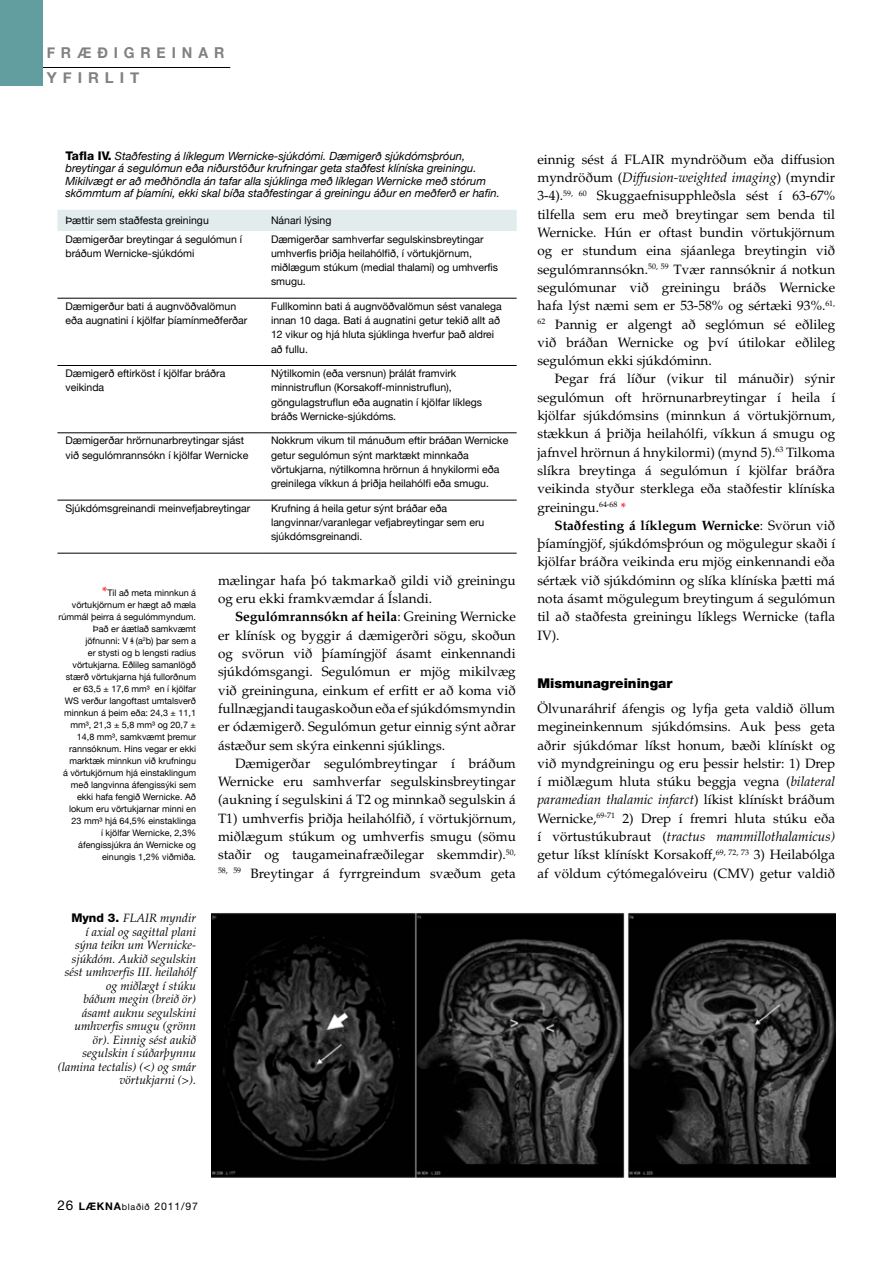
<style>
.page{position:relative;width:893px;height:1263px;background:#fff}
.page>*{position:absolute;margin:0;border:0;box-sizing:border-box;transform-origin:0 0}
.t1{font:700 15px/25.5px "Helvetica Neue";letter-spacing:.41em;color:#818181;scale:.95 1}
.t2{font:13.5px/18.3px "Palatino";color:#000;text-align:justify}
.t3{font:900 13.5px "Helvetica Neue";color:#000}
.t4{font:italic 12px/13.5px "Palatino";color:#000;text-align:right}
.t5{font:italic 11.25px/12.5px "Helvetica Neue";color:#000}
.t6{font:10.5px/14.2px "Helvetica Neue";color:#000}
.t7{font:10.5px "Helvetica Neue";letter-spacing:.075em;color:#000}
.t8{font:9px/12px "Helvetica Neue";color:#000;text-align:right}
.t9{font:5.25px "Helvetica Neue";color:#000}
.s1{font-weight:800;font-style:normal;font-size:12px}
.s2{font-family:"Palatino";font-size:13.5px;color:#f00}
.s3{font-family:"Helvetica Neue";font-weight:800;font-style:normal}
.s4{font-weight:700}
.s5{font-style:italic}
.s6{color:#f00}
.s7{font-size:13.5px}
.s8{font-size:9px}
</style>
<div class="page">
<div style="left:57px;top:210px;width:460px;height:21px;background:#e3eced"></div>
<hr style="left:57px;top:298px;width:206px;height:1px;background:#000">
<hr style="left:263px;top:298px;width:254px;height:1px;background:#000">
<hr style="left:57px;top:365px;width:206px;height:1px;background:#000">
<hr style="left:263px;top:365px;width:254px;height:1px;background:#000">
<hr style="left:57px;top:433px;width:206px;height:1px;background:#000">
<hr style="left:263px;top:433px;width:254px;height:1px;background:#000">
<hr style="left:57px;top:500px;width:206px;height:1px;background:#000">
<hr style="left:263px;top:500px;width:254px;height:1px;background:#000">
<hr style="left:57px;top:553px;width:206px;height:1px;background:#000">
<hr style="left:263px;top:553px;width:254px;height:1px;background:#000">
<img style="left:211px;top:913px;width:625px;height:265px">
<hr style="left:0;top:67px;width:230px;height:1px;background:#000">
<div style="left:0;top:0;width:43px;height:85px;background:#629e9f"></div>
<p class="t1" style="left:47px;top:39px;width:188px">FRÆÐI GREI NAR<br>YFI RLI T</p>
<p class="t5" style="left:66px;top:150px;width:436px"><span class="s1">Tafla IV.</span> Staðfesting á líklegum Wernicke-sjúkdómi. Dæmigerð sjúkdómsþróun, breytingar á segulómun eða niðurstöður krufningar geta staðfest klíníska greiningu.<br>Mikilvægt er að meðhöndla án tafar alla sjúklinga með líklegan Wernicke með stórum skömmtum af þíamíni, ekki skal bíða staðfestingar á greiningu áður en meðferð er hafin.</p>
<p class="t6" style="left:66px;top:213px;width:145px">Þættir sem staðfesta greiningu</p>
<p class="t6" style="left:271px;top:213px;width:62px">Nánari lýsing</p>
<p class="t6" style="left:66px;top:232px;width:178px">Dæmigerðar breytingar á segulómun í bráðum Wernicke-sjúkdómi</p>
<p class="t6" style="left:271px;top:232px;width:229px">Dæmigerðar samhverfar segulskinsbreytingar umhverfis þriðja heilahólfið, í vörtukjörnum, miðlægum stúkum (medial thalami) og umhverfis smugu.</p>
<p class="t6" style="left:66px;top:299px;width:183px">Dæmigerður bati á augnvöðvalömun eða augnatini í kjölfar þíamínmeðferðar</p>
<p class="t6" style="left:271px;top:299px;width:232px">Fullkominn bati á augnvöðvalömun sést vanalega innan 10 daga. Bati á augnatini getur tekið allt að 12 vikur og hjá hluta sjúklinga hverfur það aldrei að fullu.</p>
<p class="t6" style="left:66px;top:366px;width:161px">Dæmigerð eftirköst í kjölfar bráðra veikinda</p>
<p class="t6" style="left:271px;top:366px;width:213px">Nýtilkomin (eða versnun) þrálát framvirk minnistruflun (Korsakoff-minnistruflun), göngulagstruflun eða augnatin í kjölfar líklegs bráðs Wernicke-sjúkdóms.</p>
<p class="t6" style="left:66px;top:433px;width:184px">Dæmigerðar hrörnunarbreytingar sjást við segulómrannsókn í kjölfar Wernicke</p>
<p class="t6" style="left:271px;top:433px;width:239px">Nokkrum vikum til mánuðum eftir bráðan Wernicke getur segulómun sýnt marktækt minnkaða vörtukjarna, nýtilkomna hrörnun á hnykilormi eða greinilega víkkun á þriðja heilahólfi eða smugu.</p>
<p class="t6" style="left:66px;top:501px;width:186px">Sjúkdómsgreinandi meinvefjabreytingar</p>
<p class="t6" style="left:271px;top:501px;width:215px">Krufning á heila getur sýnt bráðar eða langvinnar/varanlegar vefjabreytingar sem eru sjúkdómsgreinandi.</p>
<p class="t8" style="left:58px;top:586px;width:139px"><span class="s2">*</span>Til að meta minnkun á vörtukjörnum er hægt að mæla rúmmál þeirra á segulómmyndum.<br>Það er áætlað samkvæmt jöfnunni: V <sup>4</sup> (a<sup>2</sup>b) þar sem a<br>er stysti og b lengsti radíus vörtukjarna. Eðlileg samanlögð stærð vörtukjarna hjá fullorðnum er 63,5 ± 17,6 mm³ en í kjölfar<br>WS verður langoftast umtalsverð minnkun á þeim eða: 24,3 ± 11,1 mm³, 21,3 ± 5,8 mm³ og 20,7 ±<br>14,8 mm³, samkvæmt þremur rannsóknum. Hins vegar er ekki marktæk minnkun við krufningu<br>á vörtukjörnum hjá einstaklingum með langvinna áfengissýki sem ekki hafa fengið Wernicke. Að lokum eru vörtukjarnar minni en<br>23 mm³ hjá 64,5% einstaklinga<br>í kjölfar Wernicke, 2,3% áfengissjúkra án Wernicke og einungis 1,2% viðmiða.</p>
<p class="t9" style="left:131px;top:639px;width:4px">3</p>
<p class="t4" style="left:58px;top:911px;width:140px"><span class="s3">Mynd 3.</span> FLAIR myndir<br>í axial og sagittal plani<br>sýna teikn um Wernicke&shy;sjúkdóm. Aukið segulskin sést umhverfis III. heilahólf og miðlægt í stúku<br>báðum megin (breið ör) ásamt auknu segulskini umhverfis smugu (grönn ör). Einnig sést aukið segulskin í súðarþynnu (lamina tectalis) (&lt;) og smár vörtukjarni (&gt;).</p>
<p class="t2" style="left:218px;top:571px;width:299px">mælingar hafa þó takmarkað gildi við greiningu og eru ekki framkvæmdar á Íslandi.</p>
<p class="t2" style="left:218px;top:608px;width:299px;text-indent:17px"><span class="s4">Segulómrannsókn af heila</span>: Greining Wernicke er klínísk og byggir á dæmigerðri sögu, skoðun og svörun við þíamíngjöf ásamt einkennandi sjúkdómsgangi. Segulómun er mjög mikilvæg við greininguna, einkum ef erfitt er að koma við fullnægjandi taugaskoðun eða ef sjúkdómsmyndin er ódæmigerð. Segulómun getur einnig sýnt aðrar ástæður sem skýra einkenni sjúklings.</p>
<p class="t2" style="left:218px;top:754px;width:299px;text-indent:17px">Dæmigerðar segulómbreytingar í bráðum Wernicke eru samhverfar segulskinsbreytingar (aukning í segulskini á T2 og minnkað segulskin á T1) umhverfis þriðja heilahólfið, í vörtukjörnum, miðlægum stúkum og umhverfis smugu (sömu staðir og taugameinafræðilegar skemmdir).<sup>50, 58,</sup> <sup>59</sup> Breytingar á fyrrgreindum svæðum geta</p>
<p class="t2" style="left:537px;top:150px;width:299px">einnig sést á FLAIR myndröðum eða diffusion myndröðum (<span class="s5">Diffusion-weighted imaging</span>) (myndir 3-4).<sup>59,</sup> <sup>60</sup> Skuggaefnisupphleðsla sést í 63-67% tilfella sem eru með breytingar sem benda til Wernicke. Hún er oftast bundin vörtukjörnum og er stundum eina sjáanlega breytingin við segulómrannsókn.<sup>50,</sup> <sup>59</sup> Tvær rannsóknir á notkun segulómunar við greiningu bráðs Wernicke hafa lýst næmi sem er 53-58% og sértæki 93%.<sup>61, 62</sup> Þannig er algengt að seglómun sé eðlileg við bráðan Wernicke og því útilokar eðlileg segulómun ekki sjúkdóminn.</p>
<p class="t2" style="left:537px;top:370px;width:299px;text-indent:17px">Þegar frá líður (vikur til mánuðir) sýnir segulómun oft hrörnunarbreytingar í heila í kjölfar sjúkdómsins (minnkun á vörtukjörnum, stækkun á þriðja heilahólfi, víkkun á smugu og jafnvel hrörnun á hnykilormi) (mynd 5).<sup>63</sup> Tilkoma slíkra breytinga á segulómun í kjölfar bráðra veikinda styður sterklega eða staðfestir klíníska greiningu.<sup>64-68</sup> <span class="s6">*</span></p>
<p class="t2" style="left:537px;top:516px;width:299px;text-indent:17px"><span class="s4">Staðfesting á líklegum Wernicke</span>: Svörun við þíamíngjöf, sjúkdómsþróun og mögulegur skaði í kjölfar bráðra veikinda eru mjög einkennandi eða sértæk við sjúkdóminn og slíka klíníska þætti má nota ásamt mögulegum breytingum á segulómun til að staðfesta greiningu líklegs Wernicke (tafla IV).</p>
<p class="t3" style="left:537px;top:675px;width:136px">Mismunagreiningar</p>
<p class="t2" style="left:537px;top:699px;width:299px">Ölvunaráhrif áfengis og lyfja geta valdið öllum megineinkennum sjúkdómsins. Auk þess geta aðrir sjúkdómar líkst honum, bæði klínískt og við myndgreiningu og eru þessir helstir: 1) Drep í miðlægum hluta stúku beggja vegna (<span class="s5">bilateral paramedian thalamic infarct</span>) líkist klínískt bráðum Wernicke,<sup>69-71</sup> 2) Drep í fremri hluta stúku eða í vörtustúkubraut (<span class="s5">tractus mammillothalamicus) </span>getur líkst klínískt Korsakoff,<sup>69,</sup> <sup>72,</sup> <sup>73</sup> 3) Heilabólga af völdum cýtómegalóveiru (CMV) getur valdið</p>
<p class="t7" style="left:57px;top:1200px;width:142px"><span class="s7">26</span> <span class="s4">LÆKNA</span><span class="s8">blaðið</span> 2011/97</p>
</div>
